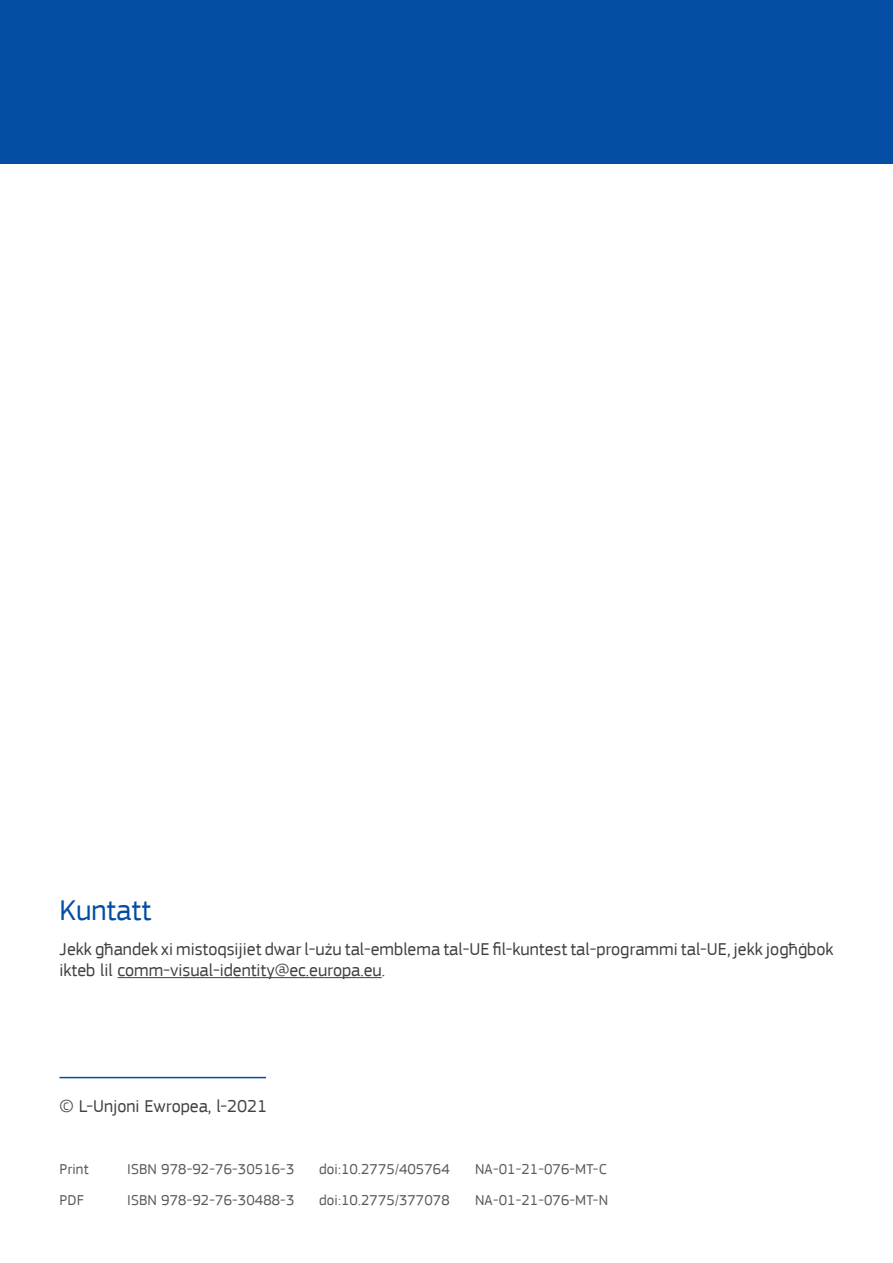
<style>
.page{position:relative;width:893px;height:1263px;background:#fff}
.page>*{position:absolute;margin:0;border:0;box-sizing:border-box;transform-origin:0 0}
.Title_4_next{font:30px "EC Square Sans Pro";color:#034ea2}
.Body{font:18px/21.6px "EC Square Sans Pro";color:#414042}
.Body_last{font:18px "EC Square Sans Pro";color:#414042}
.body_text{font:15px "EC Square Sans Pro";letter-spacing:.01em;color:#58595b}
</style>
<div class="page">
<hr style="left:118px;top:977px;width:264px;height:1px;background:#414042">
<div style="left:0;top:0;width:893px;height:164px;background:#034ea2"></div>
<hr style="left:60px;top:1077px;width:206px;height:1px;background:#034ea2">
<p class="Title_4_next" style="left:60px;top:893px;width:93px">Kuntatt</p>
<p class="Body" style="left:60px;top:938px;width:775px">Jekk għandek xi mistoqsijiet dwar l-użu tal-emblema tal-UE fil-kuntest tal-programmi tal-UE, jekk jogħġbok ikteb lil comm-visual-identity@ec.europa.eu.</p>
<p class="Body_last" style="left:60px;top:1096px;width:209px">© L-Unjoni Ewropea, l-2021</p>
<p class="body_text" style="left:60px;top:1160px;width:31px">Print</p>
<p class="body_text" style="left:127px;top:1160px;width:169px">ISBN 978-92-76-30516-3</p>
<p class="body_text" style="left:319px;top:1160px;width:132px">doi:10.2775/405764</p>
<p class="body_text" style="left:475px;top:1160px;width:133px">NA-01-21-076-MT-C</p>
<p class="body_text" style="left:60px;top:1191px;width:26px">PDF</p>
<p class="body_text" style="left:127px;top:1191px;width:169px">ISBN 978-92-76-30488-3</p>
<p class="body_text" style="left:319px;top:1191px;width:132px">doi:10.2775/377078</p>
<p class="body_text" style="left:475px;top:1191px;width:135px">NA-01-21-076-MT-N</p>
</div>
